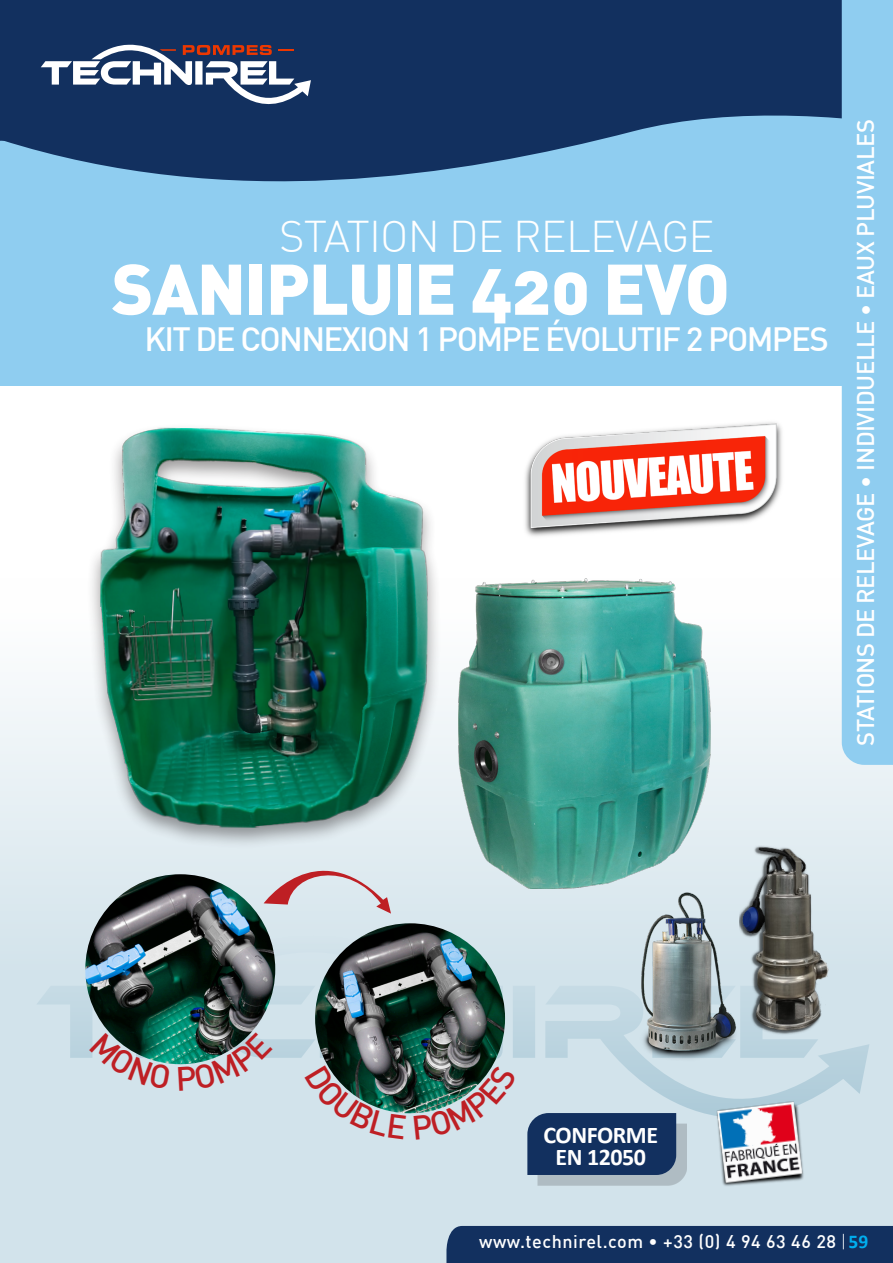
<style>
.page{position:relative;width:893px;height:1263px;background:#fff}
.page>*{position:absolute;margin:0;border:0;box-sizing:border-box;transform-origin:0 0}
.t1{font:70.5px "DIN Black Alternate";letter-spacing:-.02em;color:#fff}
.t2{font:300 43.5px "DIN";letter-spacing:-.02em;color:#fff}
.t3{font:500 33px "DIN";letter-spacing:-.05em;color:#fff}
.t4{font:700 24px "Calibri";letter-spacing:-.02em;color:#fff}
.t5{font:500 23.7px "DIN";letter-spacing:-.02em;color:#fff}
.t6{font:500 18px "DIN";letter-spacing:.03em;color:#fff}
.s1{font-weight:300}
.s2{font-family:"Calibri";font-weight:700;font-size:19.5px;color:#00aeef}
</style>
<div class="page">
<div style="left:1px;top:577px;width:892px;height:686px;background:linear-gradient(to bottom,#f9fbfc,#c7dce6)"></div>
<svg style="left:36px;top:933px;width:499px;height:126px;background:#cee0e8"></svg>
<div style="left:0;top:96px;width:893px;height:290px;background:#8fcdf0"></div>
<svg style="left:11px;top:0;width:831px;height:182px;fill:#12305f"></svg>
<svg style="left:40px;top:44px;width:271px;height:81px"></svg>
<div style="left:446px;top:1226px;width:447px;height:37px;background:#12305f"></div>
<hr style="left:0;top:577px;width:1px;height:686px;background:#d2e3eb">
<div style="left:0;top:0;width:11px;height:143px;background:#12305f"></div>
<div style="left:86px;top:422px;width:356px;height:428px;background:#231f20;opacity:.45"></div>
<img style="left:98px;top:427px;width:331px;height:402px">
<img style="left:458px;top:578px;width:252px;height:310px">
<img style="left:525px;top:422px;width:257px;height:115px">
<div style="left:842px;top:0;width:51px;height:765px;background:#8fcdf0"></div>
<img style="left:710px;top:1175px;width:106px;height:22px">
<div style="left:538px;top:1123px;width:149px;height:62px;background:#afbcc3"></div>
<svg style="left:527px;top:986px;width:342px;height:189px;background:#a3b4c5"></svg>
<img style="left:85px;top:874px;width:190px;height:190px;border-radius:95px">
<svg style="left:264px;top:832px;width:127px;height:82px;background:#dad6dc"></svg>
<img style="left:315px;top:923px;width:190px;height:190px;border-radius:95px">
<img style="left:740px;top:829px;width:89px;height:213px">
<img style="left:604px;top:892px;width:145px;height:185px">
<svg style="left:89px;top:1033px;width:81px;height:57px;background:#9cbfbf"></svg>
<svg style="left:178px;top:1033px;width:94px;height:57px;background:#9bbcbd"></svg>
<svg style="left:305px;top:1065px;width:101px;height:74px;background:#93abac"></svg>
<img style="left:414px;top:1064px;width:103px;height:75px">
<p class="t2" style="left:279px;top:209px;width:437px">STATION DE RELEVAGE</p>
<p class="t1" style="left:112px;top:242px;width:620px">SANIPLUIE 420 EVO</p>
<p class="t3" style="left:144px;top:318px;width:686px">KIT DE CONNEXION 1 POMPE ÉVOLUTIF 2 POMPES</p>
<p class="t5" style="left:850px;top:746px;width:628px;rotate:-90deg">STATIONS DE RELEVAGE • INDIVIDUELLE • EAUX PLUVIALES</p>
<p class="t4" style="left:544px;top:1117px;width:116px">CONFORME</p>
<p class="t4" style="left:556px;top:1140px;width:92px">EN 12050</p>
<p class="t6" style="left:479px;top:1230px;width:391px">www.technirel.com • +33 (0) 4 94 63 46 28 <span class="s1">|</span> <span class="s2">59</span></p>
</div>
